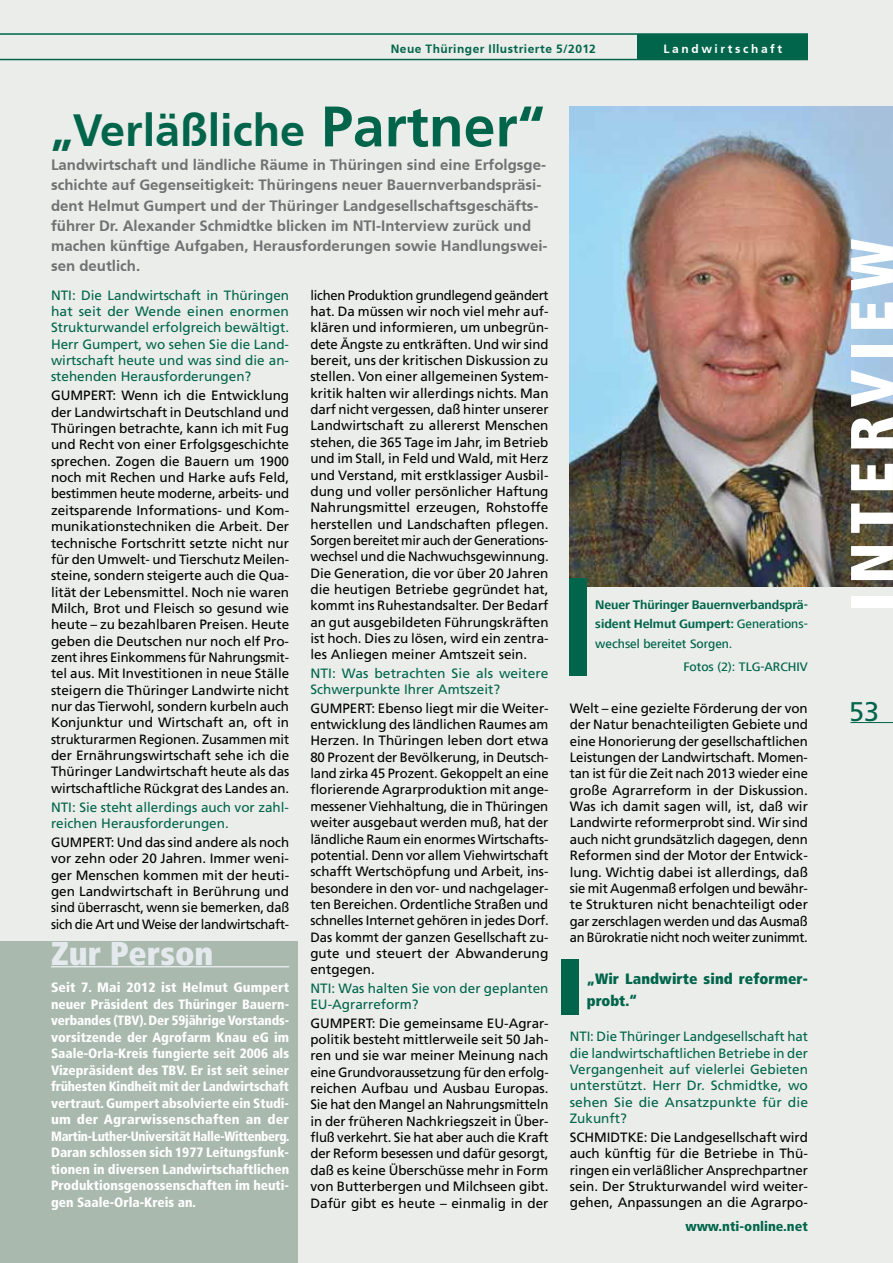
<style>
.page{position:relative;width:893px;height:1263px;background:#ebedea}
.page>*{position:absolute;margin:0;border:0;box-sizing:border-box;transform-origin:0 0}
.t1{font:900 condensed 60px "Frutiger";letter-spacing:.15em;color:#fff}
.t2{font:700 45px "Frutiger 65";color:#00654b}
.t3{font:900 condensed 33px "Frutiger";color:#e3e9ec}
.t4{font:27px "Frutiger";color:#00654b}
.t5{font:700 15px/20.2px "Frutiger 65";color:#707172}
.t6{font:900 condensed 15px/22.5px "Frutiger";letter-spacing:.005em;color:#00654b}
.t7{font:13.5px/16.4px "Frutiger";color:#000;text-align:justify}
.t8{font:13.5px/16.4px "Frutiger";color:#000;text-align:justify;scale:.96 1}
.t9{font:13.5px/16.4px "Frutiger";color:#00654b}
.t10{font:900 condensed 13.5px/16.5px "Frutiger";color:#fff;text-align:justify}
.t11{font:900 condensed 13.5px "Frutiger";color:#00654b;scale:1.05 1}
.t12{font:700 12.75px/19.5px "Frutiger Next LT";letter-spacing:-.005em;color:#00654b;text-align:justify}
.t13{font:500 12.75px "Frutiger Next LT";color:#00654b}
.t14{font:700 12px "Frutiger 65";letter-spacing:.04em;color:#00654b}
.t15{font:700 12px "Frutiger 65";letter-spacing:.215em;color:#fff}
.s1{font-size:57px}
.s2{font-weight:500}
</style>
<div class="page">
<img style="left:570px;top:106px;width:323px;height:481px">
<div style="left:0;top:941px;width:298px;height:322px;background:#a9b9ad"></div>
<hr style="left:51px;top:966px;width:238px;height:1px;background:#e3e9ec">
<div style="left:570px;top:578px;width:17px;height:98px;background:#00654b"></div>
<div style="left:561px;top:960px;width:17px;height:55px;background:#00654b"></div>
<hr style="left:0;top:33px;width:808px;height:2px;background:#00654b">
<hr style="left:0;top:59px;width:808px;height:1px;background:#00654b">
<div style="left:638px;top:34px;width:170px;height:26px;background:#00654b"></div>
<hr style="left:850px;top:722px;width:43px;height:1px;background:#00654b">
<p class="t14" style="left:391px;top:41px;width:207px">Neue Thüringer Illustrierte 5/2012</p>
<p class="t15" style="left:663px;top:41px;width:120px">Landwirtschaft</p>
<h2 class="t2" style="left:51px;top:104px;width:495px">„Verläßliche <span class="s1">Partner“</span></h2>
<p class="t5" style="left:51px;top:155px;width:498px">Landwirtschaft und ländliche Räume in Thüringen sind eine Erfolgsge&shy;schichte auf Gegenseitigkeit: Thüringens neuer Bauernverbandspräsi&shy;dent Helmut Gumpert und der Thüringer Landgesellschaftsgeschäfts&shy;führer Dr. Alexander Schmidtke blicken im NTI-Interview zurück und machen künftige Aufgaben, Herausforderungen sowie Handlungswei&shy;sen deutlich.</p>
<p class="t9" style="left:51px;top:287px;width:240px;text-align:justify">NTI: Die Landwirtschaft in Thüringen hat seit der Wende einen enormen Strukturwandel erfolgreich bewältigt.<br>Herr Gumpert, wo sehen Sie die Land&shy;wirtschaft heute und was sind die an&shy;stehenden Herausforderungen?</p>
<p class="t7" style="left:51px;top:387px;width:240px">GUMPERT: Wenn ich die Entwicklung der Landwirtschaft in Deutschland und Thüringen betrachte, kann ich mit Fug und Recht von einer Erfolgsgeschichte sprechen. Zogen die Bauern um 1900 noch mit Rechen und Harke aufs Feld, bestimmen heute moderne, arbeits- und zeitsparende Informations- und Kom&shy;munikationstechniken die Arbeit. Der technische Fortschritt setzte nicht nur für den Umwelt- und Tierschutz Meilen&shy;steine, sondern steigerte auch die Qua&shy;lität der Lebensmittel. Noch nie waren Milch, Brot und Fleisch so gesund wie heute – zu bezahlbaren Preisen. Heute geben die Deutschen nur noch elf Pro&shy;zent ihres Einkommens für Nahrungsmit&shy;tel aus. Mit Investitionen in neue Ställe steigern die Thüringer Landwirte nicht nur das Tierwohl, sondern kurbeln auch Konjunktur und Wirtschaft an, oft in strukturarmen Regionen. Zusammen mit der Ernährungswirtschaft sehe ich die Thüringer Landwirtschaft heute als das wirtschaftliche Rückgrat des Landes an.</p>
<p class="t9" style="left:51px;top:799px;width:240px">NTI: Sie steht allerdings auch vor zahl&shy;reichen Herausforderungen.</p>
<p class="t7" style="left:51px;top:834px;width:240px">GUMPERT: Und das sind andere als noch vor zehn oder 20 Jahren. Immer weni&shy;ger Menschen kommen mit der heuti&shy;gen Landwirtschaft in Berührung und sind überrascht, wenn sie bemerken, daß sich die Art und Weise der landwirtschaft-</p>
<h3 class="t3" style="left:51px;top:933px;width:164px">Zur Person</h3>
<p class="t10" style="left:51px;top:979px;width:240px">Seit 7. Mai 2012 ist Helmut Gumpert neuer Präsident des Thüringer Bauern&shy;verbandes (TBV). Der 59jährige Vorstands&shy;vorsitzende der Agrofarm Knau eG im Saale-Orla-Kreis fungierte seit 2006 als Vizepräsident des TBV. Er ist seit seiner frühesten Kindheit mit der Landwirtschaft vertraut. Gumpert absolvierte ein Studi&shy;um der Agrarwissenschaften an der Martin-Luther-Universität Halle-Wittenberg.<br>Daran schlossen sich 1977 Leitungsfunk&shy;tionen in diversen Landwirtschaftlichen Produktionsgenossenschaften im heuti&shy;gen Saale-Orla-Kreis an.</p>
<p class="t8" style="left:310px;top:287px;width:250px">lichen Produktion grundlegend geändert hat. Da müssen wir noch viel mehr auf&shy;klären und informieren, um unbegrün&shy;dete Ängste zu entkräften. Und wir sind bereit, uns der kritischen Diskussion zu stellen. Von einer allgemeinen System&shy;kritik halten wir allerdings nichts. Man darf nicht vergessen, daß hinter unserer Landwirtschaft zu allererst Menschen stehen, die 365 Tage im Jahr, im Betrieb und im Stall, in Feld und Wald, mit Herz und Verstand, mit erstklassiger Ausbil&shy;dung und voller persönlicher Haftung Nahrungsmittel erzeugen, Rohstoffe herstellen und Landschaften pflegen.<br>Sorgen bereitet mir auch der Generations&shy;wechsel und die Nachwuchsgewinnung.<br>Die Generation, die vor über 20 Jahren die heutigen Betriebe gegründet hat, kommt ins Ruhestandsalter. Der Bedarf an gut ausgebildeten Führungskräften ist hoch. Dies zu lösen, wird ein zentra&shy;les Anliegen meiner Amtszeit sein.</p>
<p class="t9" style="left:310px;top:665px;width:240px">NTI: Was betrachten Sie als weitere<br>Schwerpunkte Ihrer Amtszeit?</p>
<p class="t7" style="left:310px;top:700px;width:240px">GUMPERT: Ebenso liegt mir die Weiter&shy;entwicklung des ländlichen Raumes am Herzen. In Thüringen leben dort etwa 80 Prozent der Bevölkerung, in Deutsch&shy;land zirka 45 Prozent. Gekoppelt an eine florierende Agrarproduktion mit ange&shy;messener Viehhaltung, die in Thüringen weiter ausgebaut werden muß, hat der ländliche Raum ein enormes Wirtschafts&shy;potential. Denn vor allem Viehwirtschaft schafft Wertschöpfung und Arbeit, ins&shy;besondere in den vor- und nachgelager&shy;ten Bereichen. Ordentliche Straßen und schnelles Internet gehören in jedes Dorf.<br>Das kommt der ganzen Gesellschaft zu&shy;gute und steuert der Abwanderung entgegen.</p>
<p class="t9" style="left:310px;top:980px;width:240px">NTI: Was halten Sie von der geplanten<br>EU-Agrarreform?</p>
<p class="t7" style="left:310px;top:1015px;width:240px">GUMPERT: Die gemeinsame EU-Agrar&shy;politik besteht mittlerweile seit 50 Jah&shy;ren und sie war meiner Meinung nach eine Grundvoraussetzung für den erfolg&shy;reichen Aufbau und Ausbau Europas.<br>Sie hat den Mangel an Nahrungsmitteln in der früheren Nachkriegszeit in Über&shy;fluß verkehrt. Sie hat aber auch die Kraft der Reform besessen und dafür gesorgt, daß es keine Überschüsse mehr in Form von Butterbergen und Milchseen gibt.<br>Dafür gibt es heute – einmalig in der</p>
<p class="t12" style="left:595px;top:595px;width:214px">Neuer Thüringer Bauernverbandsprä&shy;sident Helmut Gumpert: <span class="s2">Generations&shy;wechsel bereitet Sorgen.</span></p>
<p class="t13" style="left:683px;top:659px;width:126px">Fotos (2): TLG-ARCHIV</p>
<p class="t7" style="left:570px;top:700px;width:240px">Welt – eine gezielte Förderung der von der Natur benachteiligten Gebiete und eine Honorierung der gesellschaftlichen Leistungen der Landwirtschaft. Momen&shy;tan ist für die Zeit nach 2013 wieder eine große Agrarreform in der Diskussion.<br>Was ich damit sagen will, ist, daß wir Landwirte reformerprobt sind. Wir sind auch nicht grundsätzlich dagegen, denn Reformen sind der Motor der Entwick&shy;lung. Wichtig dabei ist allerdings, daß sie mit Augenmaß erfolgen und bewähr&shy;te Strukturen nicht benachteiligt oder gar zerschlagen werden und das Ausmaß an Bürokratie nicht noch weiter zunimmt.</p>
<p class="t6" style="left:587px;top:967px;width:223px">„Wir Landwirte sind reformer&shy;probt.“</p>
<p class="t9" style="left:570px;top:1028px;width:240px;text-align:justify">NTI: Die Thüringer Landgesellschaft hat die landwirtschaftlichen Betriebe in der Vergangenheit auf vielerlei Gebieten unterstützt. Herr Dr. Schmidtke, wo sehen Sie die Ansatzpunkte für die Zukunft?</p>
<p class="t7" style="left:570px;top:1129px;width:240px">SCHMIDTKE: Die Landgesellschaft wird auch künftig für die Betriebe in Thü&shy;ringen ein verläßlicher Ansprechpartner sein. Der Strukturwandel wird weiter&shy;gehen, Anpassungen an die Agrarpo-</p>
<p class="t11" style="left:685px;top:1218px;width:118px">www.nti-online.net</p>
<h1 class="t1" style="left:835px;top:612px;width:374px;rotate:-90deg">INTERVIEW</h1>
<h3 class="t4" style="left:849px;top:695px;width:32px">53</h3>
</div>
